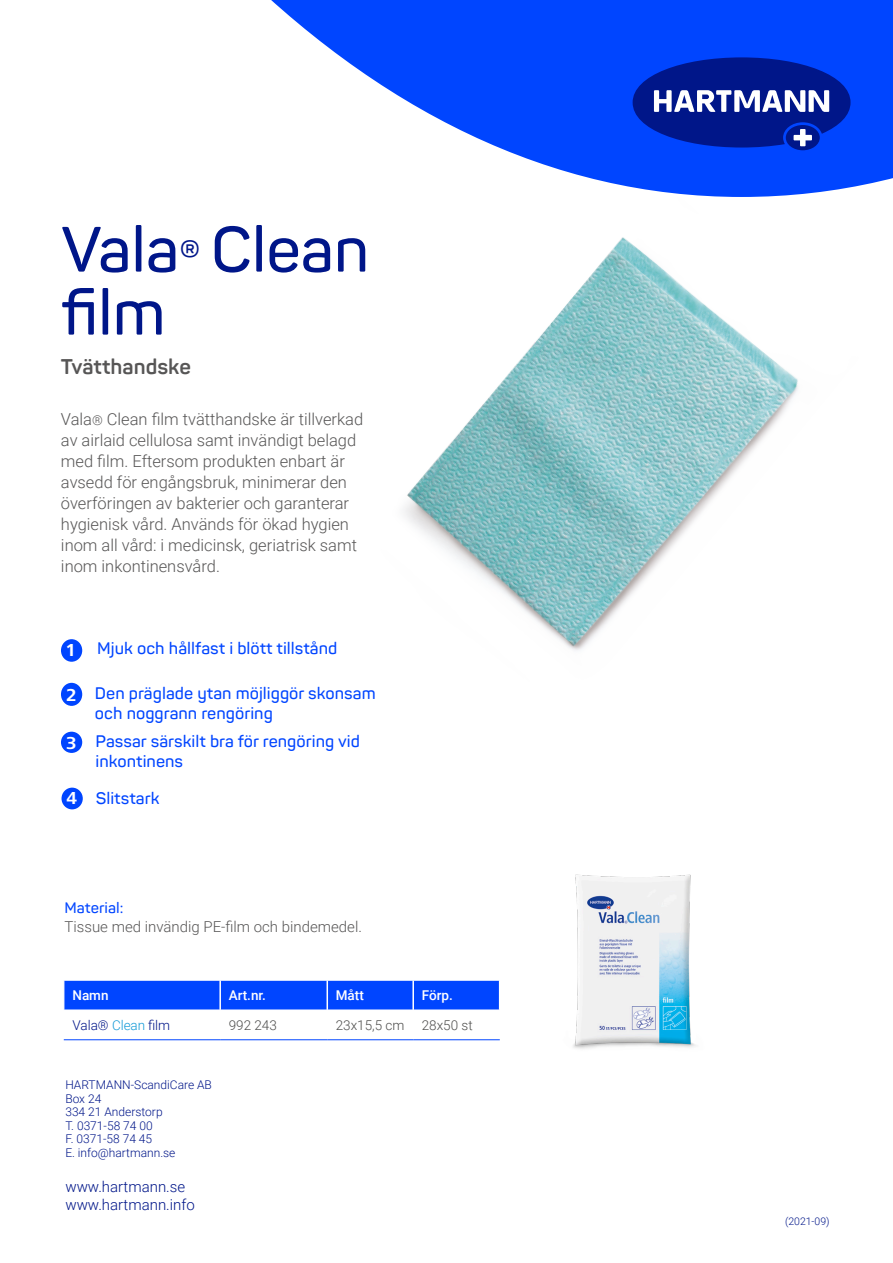
<style>
.page{position:relative;width:893px;height:1263px;background:#fff}
.page>*{position:absolute;margin:0;border:0;box-sizing:border-box;transform-origin:0 0}
.t1{font:600 63px/63px "Panton";letter-spacing:-.01em;color:#001689}
._01_Product_descript{font:700 21px "Panton";color:#575656}
.t2{font:700 18px "Frutiger Next LTW1 G";color:#fff}
._02_Body_text_12_14{font:300 16.5px/21px "Roboto";color:#575656}
._02_Bullet_points_da{font:600 16.5px/19.8px "Panton";color:#0045ff}
._03_Body_text{font:300 15px "Roboto";color:#575656}
.t3{font:300 15px "Roboto";color:#001689}
._03_Body_text-2{font:600 15px "Panton";color:#0045ff}
._04_Table_text{font:300 13.5px "Roboto";color:#4e4e4d}
._04_Table_header{font:500 13.5px "Roboto";color:#fff}
._04_Table_text-2{font:300 13.5px "Roboto";letter-spacing:-.01em;color:#001689}
.t4{font:300 12px "Roboto";color:#001689}
.t5{font:300 10.5px "Roboto";color:#001689}
.s1{font-size:45px}
.s2{font-size:13.5px}
.s3{color:#149ad7}
</style>
<div class="page">
<svg style="left:271px;top:0;width:622px;height:183px;fill:#0045ff"></svg>
<img style="left:326px;top:163px;width:548px;height:487px">
<div style="left:62px;top:788px;width:21px;height:21px;background:#0045ff;border-radius:50%"></div>
<div style="left:61px;top:639px;width:21px;height:23px;background:#0045ff;border-radius:50%"></div>
<div style="left:61px;top:683px;width:21px;height:23px;background:#0045ff;border-radius:50%"></div>
<div style="left:61px;top:732px;width:21px;height:21px;background:#0045ff;border-radius:50%"></div>
<img style="left:573px;top:874px;width:123px;height:175px">
<svg style="left:64px;top:980px;width:436px;height:30px;background:#0e4fff"></svg>
<hr style="left:64px;top:1039px;width:156px;height:1px;background:#0045ff">
<hr style="left:220px;top:1039px;width:107px;height:1px;background:#0045ff">
<hr style="left:327px;top:1039px;width:86px;height:1px;background:#0045ff">
<hr style="left:413px;top:1039px;width:87px;height:1px;background:#0045ff">
<div style="left:786px;top:125px;width:34px;height:25px;background:#001689;border-radius:50%"></div>
<svg style="left:633px;top:57px;width:217px;height:91px;background:#1d3aae"></svg>
<p class="t1" style="left:61px;top:217px;width:310px">Vala<span class="s1">®</span> Clean film</p>
<p class="_01_Product_descript" style="left:61px;top:354px;width:131px">Tvätthandske</p>
<p class="_02_Body_text_12_14" style="left:61px;top:408px;width:304px">Vala<span class="s2">®</span> Clean film tvätthandske är tillverkad av airlaid cellulosa samt invändigt belagd med film. Eftersom produkten enbart är avsedd för engångsbruk, minimerar den överföringen av bakterier och garanterar hygienisk vård. Används för ökad hygien inom all vård: i medicinsk, geriatrisk samt inom inkontinensvård.</p>
<p class="t2" style="left:65px;top:640px;width:12px">1</p>
<p class="_02_Bullet_points_da" style="left:97px;top:639px;width:242px">Mjuk och hållfast i blött tillstånd</p>
<p class="_02_Bullet_points_da" style="left:95px;top:683px;width:282px">Den präglade ytan möjliggör skonsam och noggrann rengöring</p>
<p class="t2" style="left:66px;top:684px;width:12px">2</p>
<p class="t2" style="left:66px;top:732px;width:12px">3</p>
<p class="t2" style="left:66px;top:788px;width:12px">4</p>
<p class="_02_Bullet_points_da" style="left:96px;top:731px;width:266px">Passar särskilt bra för rengöring vid inkontinens</p>
<p class="_02_Bullet_points_da" style="left:96px;top:788px;width:65px">Slitstark</p>
<p class="_03_Body_text-2" style="left:65px;top:898px;width:60px">Material:</p>
<p class="_03_Body_text" style="left:65px;top:916px;width:299px">Tissue med invändig PE-film och bindemedel.</p>
<p class="_04_Table_header" style="left:72px;top:986px;width:38px">Namn</p>
<p class="_04_Table_header" style="left:229px;top:986px;width:39px">Art.nr.</p>
<p class="_04_Table_header" style="left:336px;top:986px;width:30px">Mått</p>
<p class="_04_Table_header" style="left:422px;top:986px;width:33px">Förp.</p>
<p class="_04_Table_text-2" style="left:72px;top:1016px;width:99px">Vala® <span class="s3">Clean</span> film</p>
<p class="_04_Table_text" style="left:229px;top:1016px;width:50px">992 243</p>
<p class="_04_Table_text" style="left:336px;top:1016px;width:70px">23x15,5 cm</p>
<p class="_04_Table_text" style="left:422px;top:1016px;width:52px">28x50 st</p>
<p class="t4" style="left:65px;top:1076px;width:148px">HARTMANN-ScandiCare AB</p>
<p class="t4" style="left:65px;top:1090px;width:37px">Box 24</p>
<p class="t4" style="left:65px;top:1103px;width:99px">334 21 Anderstorp</p>
<p class="t4" style="left:65px;top:1117px;width:89px">T. 0371-58 74 00</p>
<p class="t4" style="left:65px;top:1130px;width:88px">F. 0371-58 74 45</p>
<p class="t4" style="left:65px;top:1144px;width:112px">E. info@hartmann.se</p>
<p class="t3" style="left:65px;top:1176px;width:121px">www.hartmann.se</p>
<p class="t3" style="left:65px;top:1194px;width:131px">www.hartmann.info</p>
<p class="t5" style="left:785px;top:1213px;width:46px">(2021-09)</p>
</div>
